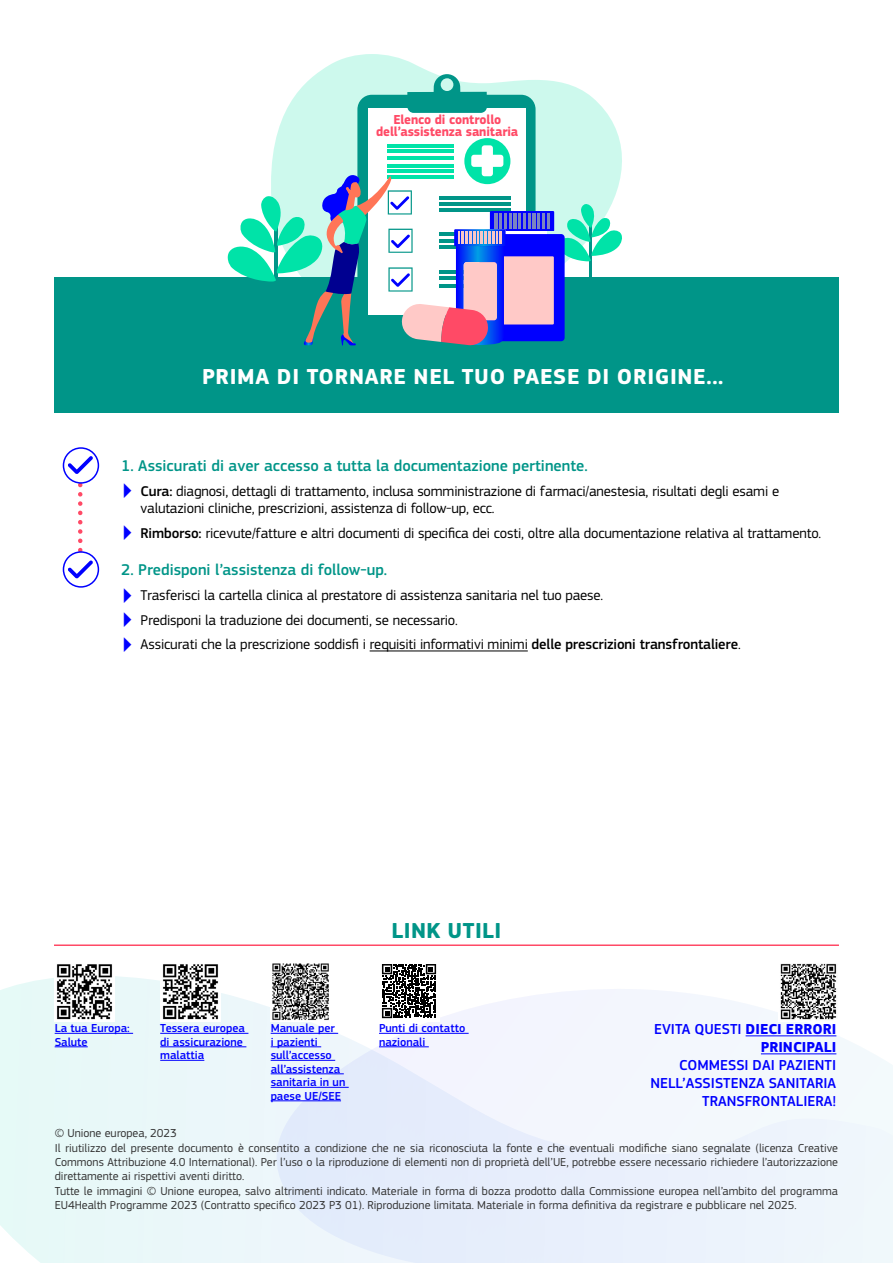
<style>
.page{position:relative;width:893px;height:1263px;background:#fff}
.page>*{position:absolute;margin:0;border:0;box-sizing:border-box;transform-origin:0 0}
.t1{font:700 22.5px "EC Square Sans Pro";letter-spacing:.03em;color:#fff}
.t2{font:700 22.5px "EC Square Sans Pro";letter-spacing:.02em;color:#009588}
.t3{font:500 16.2px "EC Square Sans Pro";color:#009588}
.t4{font:500 15px/18px "EC Square Sans Pro";color:#00f;text-align:right}
.t5{font:700 15px/18px "EC Square Sans Pro";color:#00f;text-align:right}
.t6{font:14.7px/24.8px "EC Square Sans Pro";letter-spacing:-.01em;color:#000}
.t7{font:700 13.5px/12px "EC Square Sans Pro";letter-spacing:-.01em;color:#ff4a66;text-align:center;scale:.96 1}
.t8{font:12px/14.4px "EC Square Sans Pro";color:#333}
.t9{font:500 12px/13.5px "EC Square Sans Pro";color:#00f}
.s1{font-weight:700;font-size:21px;color:#00f}
.s2{font-weight:500}
</style>
<div class="page">
<svg style="left:274px;top:54px;width:357px;height:224px"></svg>
<div style="left:54px;top:278px;width:785px;height:135px;background:#009588"></div>
<div style="left:357px;top:95px;width:179px;height:234px;background:#009588;border-radius:14px"></div>
<div style="left:369px;top:109px;width:157px;height:206px;background:#fff"></div>
<svg style="left:407px;top:74px;width:80px;height:39px"></svg>
<hr style="left:387px;top:144px;width:66px;height:3px;background:#00e3a8">
<svg style="left:464px;top:138px;width:46px;height:46px"></svg>
<hr style="left:370px;top:651px;width:158px;height:1px;background:#000">
<div style="left:0;top:976px;width:247px;height:287px;background:#e9f8f9"></div>
<svg style="left:247px;top:989px;width:646px;height:274px"></svg>
<svg style="left:226px;top:145px;width:398px;height:201px"></svg>
<img style="left:779px;top:963px;width:60px;height:58px">
<hr style="left:746px;top:1035px;width:90px;height:1px;background:#00f">
<hr style="left:761px;top:1053px;width:75px;height:1px;background:#00f">
<img style="left:54px;top:964px;width:60px;height:57px">
<img style="left:160px;top:964px;width:60px;height:57px">
<img style="left:271px;top:963px;width:60px;height:58px">
<div style="left:379px;top:961px;width:60px;height:60px;background:#fff"></div>
<svg style="left:382px;top:964px;width:54px;height:54px"></svg>
<hr style="left:55px;top:1033px;width:78px;height:1px;background:#00f">
<hr style="left:55px;top:1046px;width:33px;height:1px;background:#00f">
<hr style="left:271px;top:1033px;width:67px;height:1px;background:#00f">
<hr style="left:271px;top:1046px;width:50px;height:1px;background:#00f">
<hr style="left:271px;top:1060px;width:64px;height:1px;background:#00f">
<hr style="left:271px;top:1073px;width:73px;height:1px;background:#00f">
<hr style="left:271px;top:1087px;width:78px;height:1px;background:#00f">
<hr style="left:271px;top:1100px;width:70px;height:1px;background:#00f">
<hr style="left:160px;top:1033px;width:88px;height:1px;background:#00f">
<hr style="left:160px;top:1046px;width:86px;height:1px;background:#00f">
<hr style="left:160px;top:1060px;width:44px;height:1px;background:#00f">
<hr style="left:379px;top:1033px;width:90px;height:1px;background:#00f">
<hr style="left:379px;top:1046px;width:50px;height:1px;background:#00f">
<hr style="left:54px;top:944px;width:785px;height:2px;background:#ff4a66">
<svg style="left:63px;top:448px;width:35px;height:35px"></svg>
<div style="left:63px;top:447px;width:36px;height:37px;border:2px solid #00f;border-radius:50%"></div>
<svg style="left:68px;top:456px;width:25px;height:22px"></svg>
<svg style="left:63px;top:552px;width:35px;height:35px"></svg>
<div style="left:63px;top:551px;width:36px;height:37px;border:2px solid #00f;border-radius:50%"></div>
<svg style="left:68px;top:485px;width:25px;height:94px"></svg>
<p class="t7" style="left:376px;top:114px;width:150px">Elenco di controllo dell’assistenza sanitaria</p>
<h1 class="t1" style="left:202px;top:363px;width:523px">PRIMA DI TORNARE NEL TUO PAESE DI ORIGINE...</h1>
<h2 class="t3" style="left:121px;top:456px;width:468px">1. Assicurati di aver accesso a tutta la documentazione pertinente.</h2>
<p class="t6" style="left:141px;top:482px;width:640px;line-height:17.2px;text-indent:-20px"><span class="s1">▶</span> <span class="s2">Cura:</span> diagnosi, dettagli di trattamento, inclusa somministrazione di farmaci/anestesia, risultati degli esami e valutazioni cliniche, prescrizioni, assistenza di follow-up, ecc.</p>
<p class="t6" style="left:121px;top:520px;width:702px"><span class="s1">▶</span> <span class="s2">Rimborso:</span> ricevute/fatture e altri documenti di specifica dei costi, oltre alla documentazione relativa al trattamento.</p>
<h2 class="t3" style="left:121px;top:560px;width:268px">2. Predisponi l’assistenza di follow-up.</h2>
<p class="t6" style="left:121px;top:583px;width:621px"><span class="s1">▶</span> Trasferisci la cartella clinica al prestatore di assistenza sanitaria nel tuo paese.<br><span class="s1">▶</span> Predisponi la traduzione dei documenti, se necessario.<br><span class="s1">▶</span> Assicurati che la prescrizione soddisfi i requisiti informativi minimi <span class="s2">delle prescrizioni transfrontaliere</span>.</p>
<h1 class="t2" style="left:392px;top:917px;width:111px">LINK UTILI</h1>
<p class="t9" style="left:55px;top:1022px;width:77px">La tua Europa:<br>Salute</p>
<p class="t9" style="left:271px;top:1022px;width:76px">Manuale per<br>i pazienti sull’accesso all’assistenza sanitaria in un paese UE/SEE</p>
<p class="t9" style="left:160px;top:1022px;width:86px">Tessera europea di assicurazione malattia</p>
<p class="t9" style="left:379px;top:1022px;width:88px">Punti di contatto nazionali</p>
<p class="t5" style="left:654px;top:1021px;width:184px"><span class="s2">EVITA QUESTI</span> DIECI ERRORI<br>PRINCIPALI</p>
<p class="t4" style="left:650px;top:1057px;width:187px">COMMESSI DAI PAZIENTI<br>NELL’ASSISTENZA SANITARIA<br>TRANSFRONTALIERA!</p>
<p class="t8" style="left:55px;top:1126px;width:785px">© Unione europea, 2023<br>Il riutilizzo del presente documento è consentito a condizione che ne sia riconosciuta la fonte e che eventuali modifiche siano segnalate (licenza Creative Commons Attribuzione 4.0 International). Per l’uso o la riproduzione di elementi non di proprietà dell’UE, potrebbe essere necessario richiedere l’autorizzazione direttamente ai rispettivi aventi diritto.<br>Tutte le immagini © Unione europea, salvo altrimenti indicato. Materiale in forma di bozza prodotto dalla Commissione europea nell’ambito del programma EU4Health Programme 2023 (Contratto specifico 2023 P3 01). Riproduzione limitata. Materiale in forma definitiva da registrare e pubblicare nel 2025.</p>
</div>
